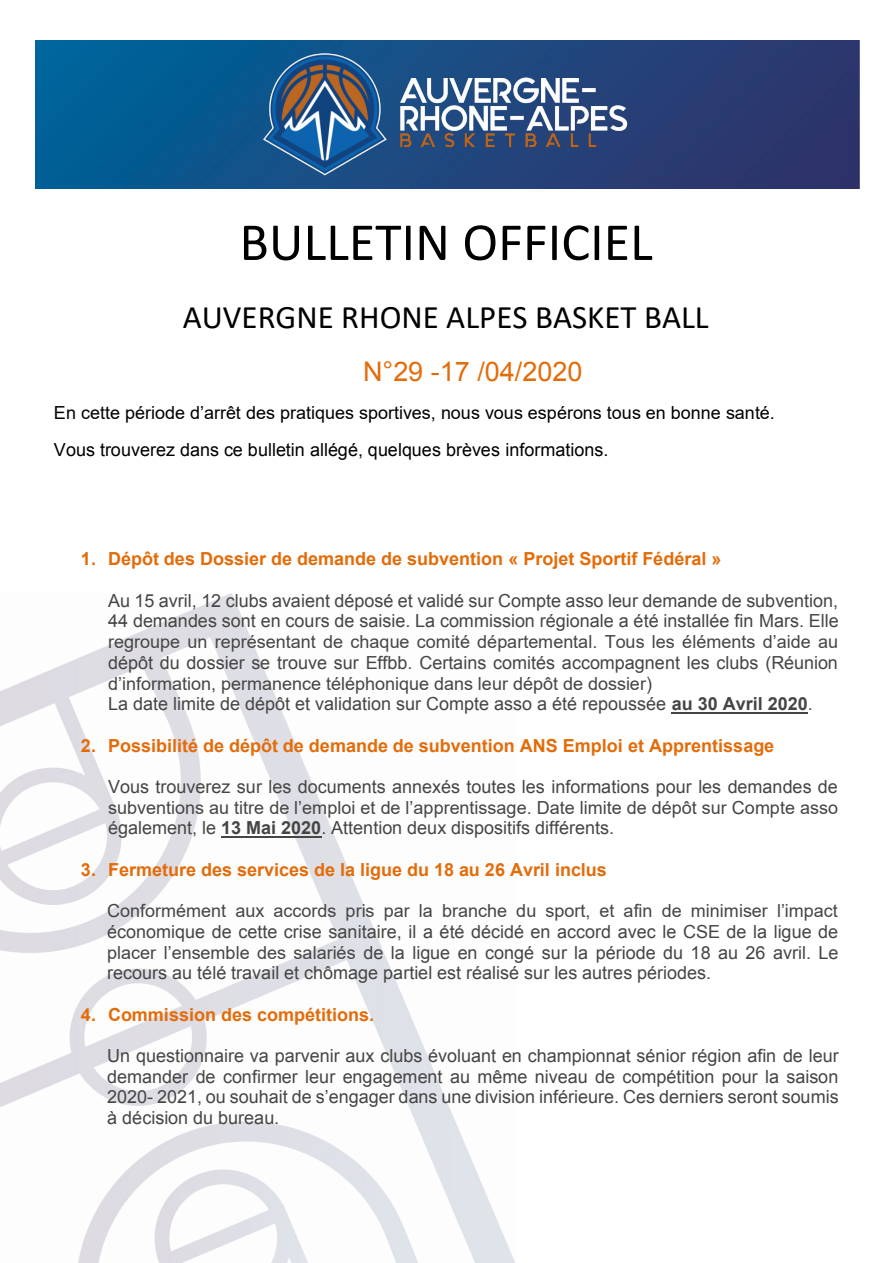
<style>
.page{position:relative;width:893px;height:1263px;background:#fff}
.page>*{position:absolute;margin:0;border:0;box-sizing:border-box;transform-origin:0 0}
.t1{font:54px "Calibri";color:#000}
.t2{font:33px "Calibri";color:#000}
.t3{font:27px "Arial";color:#e36c0a}
.t4{font:18px/20.7px "Arial";color:#454544;text-align:justify}
.t5{font:700 18px "Arial";color:#e36c0a}
.t6{font:18px/36.3px "Arial";color:#000}
.s1{font-weight:700}
</style>
<div class="page">
<img style="left:0;top:594px;width:515px;height:669px">
<hr style="left:672px;top:712px;width:136px;height:2px;background:#454544">
<hr style="left:221px;top:836px;width:100px;height:2px;background:#454544">
<img style="left:35px;top:40px;width:825px;height:149px">
<img style="left:258px;top:47px;width:378px;height:135px">
<h1 class="t1" style="left:239px;top:205px;width:415px">BULLETIN OFFICIEL</h1>
<h2 class="t2" style="left:183px;top:294px;width:528px">AUVERGNE RHONE ALPES BASKET BALL</h2>
<h3 class="t3" style="left:363px;top:354px;width:221px">N°29 -17 /04/2020</h3>
<p class="t6" style="left:54px;top:395px;width:722px">En cette période d’arrêt des pratiques sportives, nous vous espérons tous en bonne santé.<br>Vous trouverez dans ce bulletin allégé, quelques brèves informations.</p>
<p class="t5" style="left:81px;top:547px;width:642px">1. Dépôt des Dossier de demande de subvention « Projet Sportif Fédéral »</p>
<p class="t4" style="left:108px;top:590px;width:732px;text-align:left">Au 15 avril, 12 clubs avaient déposé et validé sur Compte asso leur demande de subvention, 44 demandes sont en cours de saisie. La commission régionale a été installée fin Mars. Elle regroupe un représentant de chaque comité départemental. Tous les éléments d’aide au dépôt du dossier se trouve sur Effbb. Certains comités accompagnent les clubs (Réunion d’information, permanence téléphonique dans leur dépôt de dossier)<br>La date limite de dépôt et validation sur Compte asso a été repoussée <span class="s1">au 30 Avril 2020</span>.</p>
<p class="t5" style="left:81px;top:733px;width:695px">2. Possibilité de dépôt de demande de subvention ANS Emploi et Apprentissage</p>
<p class="t4" style="left:108px;top:776px;width:731px">Vous trouverez sur les documents annexés toutes les informations pour les demandes de subventions au titre de l’emploi et de l’apprentissage. Date limite de dépôt sur Compte asso également, le <span class="s1">13 Mai 2020</span>. Attention deux dispositifs différents.</p>
<p class="t5" style="left:81px;top:857px;width:527px">3. Fermeture des services de la ligue du 18 au 26 Avril inclus</p>
<p class="t4" style="left:107px;top:900px;width:733px">Conformément aux accords pris par la branche du sport, et afin de minimiser l’impact économique de cette crise sanitaire, il a été décidé en accord avec le CSE de la ligue de placer l’ensemble des salariés de la ligue en congé sur la période du 18 au 26 avril. Le recours au télé travail et chômage partiel est réalisé sur les autres périodes.</p>
<p class="t5" style="left:81px;top:1002px;width:295px">4. Commission des compétitions.</p>
<p class="t4" style="left:107px;top:1045px;width:733px">Un questionnaire va parvenir aux clubs évoluant en championnat sénior région afin de leur demander de confirmer leur engagement au même niveau de compétition pour la saison 2020- 2021, ou souhait de s’engager dans une division inférieure. Ces derniers seront soumis à décision du bureau.</p>
</div>
